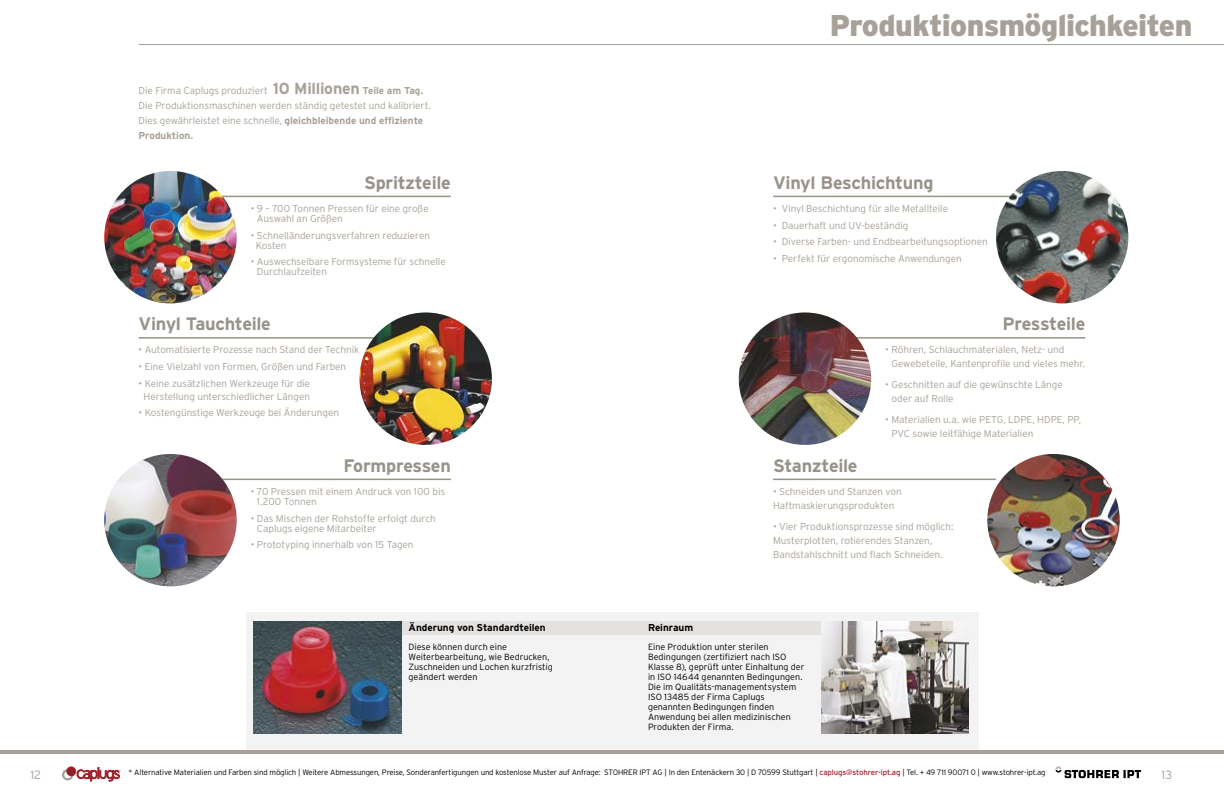
<style>
.page{position:relative;width:1224px;height:792px;background:#fff}
.page>*{position:absolute;margin:0;border:0;box-sizing:border-box;transform-origin:0 0}
.t1{font:900 30px "Interstate";letter-spacing:-.025em;color:#a8a199}
.t2{font:700 18px "Interstate";letter-spacing:-.02em;color:#97928a}
.t3{font:300 12px "Interstate";color:#a8a199}
.t4{font:300 10px/14px "Interstate";letter-spacing:-.005em;color:#a8a199}
.t5{font:700 10px "Interstate";letter-spacing:-.005em;color:#000}
.t6{font:300 9px/10px "Interstate";color:#000}
.t7{font:300 7.8px "Interstate";letter-spacing:-.015em;color:#000}
.s1{font-weight:700;font-size:16px}
.s2{font-weight:700}
.s3{font-weight:400;color:#a41e2a}
</style>
<div class="page">
<svg style="left:62px;top:767px;width:59px;height:14px"></svg>
<svg style="left:1055px;top:767px;width:86px;height:11px"></svg>
<div style="left:246px;top:612px;width:372px;height:138px;background:#f4f3f3"></div>
<div style="left:600px;top:612px;width:378px;height:138px;background:#f4f3f3"></div>
<hr style="left:0;top:750px;width:1224px;height:4px;background:#a8a199">
<hr style="left:773px;top:479px;width:223px;height:1px;background:#97928a">
<img style="left:987px;top:454px;width:133px;height:132px;border-radius:66px">
<hr style="left:798px;top:337px;width:287px;height:2px;background:#97928a">
<img style="left:739px;top:312px;width:132px;height:133px;border-radius:66px">
<hr style="left:164px;top:479px;width:287px;height:1px;background:#97928a">
<img style="left:104px;top:454px;width:133px;height:132px;border-radius:66px">
<hr style="left:139px;top:337px;width:287px;height:2px;background:#97928a">
<hr style="left:164px;top:196px;width:287px;height:1px;background:#97928a">
<img style="left:104px;top:171px;width:133px;height:132px;border-radius:66px">
<div style="left:390px;top:621px;width:571px;height:13px;background:#e4e1df"></div>
<img style="left:821px;top:621px;width:148px;height:113px">
<hr style="left:139px;top:44px;width:1085px;height:1px;background:#a8a199">
<img style="left:359px;top:312px;width:133px;height:133px;border-radius:66px">
<img style="left:254px;top:621px;width:147px;height:113px">
<hr style="left:773px;top:196px;width:287px;height:1px;background:#97928a">
<img style="left:996px;top:171px;width:132px;height:132px;border-radius:66px">
<p class="t4" style="left:139px;top:83px;width:294px;line-height:15px">Die Firma Caplugs produziert <span class="s1">10 Millionen</span> <span class="s2">Teile am Tag.<br></span>Die Produktionsmaschinen werden ständig getestet und kalibriert.<br>Dies gewährleistet eine schnelle, <span class="s2">gleichbleibende und effiziente Produktion.</span></p>
<h2 class="t2" style="left:364px;top:173px;width:88px">Spritzteile</h2>
<p class="t4" style="left:257px;top:203px;width:173px;line-height:10px;text-indent:-6px">• 9 – 700 Tonnen Pressen für eine große<br>Auswahl an Größen</p>
<p class="t4" style="left:256px;top:230px;width:176px;line-height:10px;text-indent:-5px">• Schnelländerungsverfahren reduzieren<br>Kosten</p>
<p class="t4" style="left:257px;top:257px;width:190px;line-height:10px;text-indent:-6px">• Auswechselbare Formsysteme für schnelle<br>Durchlaufzeiten</p>
<h2 class="t2" style="left:139px;top:314px;width:134px">Vinyl Tauchteile</h2>
<p class="t4" style="left:139px;top:343px;width:222px">• Automatisierte Prozesse nach Stand der Technik</p>
<p class="t4" style="left:139px;top:360px;width:209px">• Eine Vielzahl von Formen, Größen und Farben</p>
<p class="t4" style="left:139px;top:377px;width:173px;line-height:12.8px;text-align:center">• Keine zusätzlichen Werkzeuge für die<br>Herstellung unterschiedlicher Längen</p>
<p class="t4" style="left:139px;top:406px;width:202px">• Kostengünstige Werkzeuge bei Änderungen</p>
<h2 class="t2" style="left:343px;top:455px;width:109px">Formpressen</h2>
<p class="t4" style="left:257px;top:486px;width:190px;line-height:10px;text-indent:-6px">• 70 Pressen mit einem Andruck von 100 bis<br>1.200 Tonnen</p>
<p class="t4" style="left:257px;top:513px;width:180px;line-height:10px;text-indent:-6px">• Das Mischen der Rohstoffe erfolgt durch<br>Caplugs eigene Mitarbeiter</p>
<p class="t4" style="left:251px;top:538px;width:164px">• Prototyping innerhalb von 15 Tagen</p>
<p class="t5" style="left:409px;top:622px;width:139px">Änderung von Standardteilen</p>
<p class="t6" style="left:409px;top:642px;width:146px">Diese können durch eine<br>Weiterbearbeitung, wie Bedrucken,<br>Zuschneiden und Lochen kurzfristig geändert werden</p>
<h1 class="t1" style="left:830px;top:8px;width:364px">Produktionsmöglichkeiten</h1>
<h2 class="t2" style="left:773px;top:173px;width:162px">Vinyl Beschichtung</h2>
<p class="t4" style="left:773px;top:201px;width:177px">• Vinyl Beschichtung für alle Metallteile</p>
<p class="t4" style="left:773px;top:218px;width:137px">• Dauerhaft und UV-beständig</p>
<p class="t4" style="left:773px;top:235px;width:216px">• Diverse Farben- und Endbearbeitungsoptionen</p>
<p class="t4" style="left:773px;top:252px;width:190px">• Perfekt für ergonomische Anwendungen</p>
<h2 class="t2" style="left:1003px;top:314px;width:84px">Pressteile</h2>
<p class="t4" style="left:891px;top:343px;width:195px;text-indent:-6px">• Röhren, Schlauchmaterialen, Netz- und<br>Gewebeteile, Kantenprofile und vieles mehr.</p>
<p class="t4" style="left:891px;top:378px;width:173px;text-indent:-6px">• Geschnitten auf die gewünschte Länge oder auf Rolle</p>
<p class="t4" style="left:891px;top:412px;width:191px;text-indent:-6px">• Materialien u.a. wie PETG, LDPE, HDPE, PP,<br>PVC sowie leitfähige Materialien</p>
<h2 class="t2" style="left:773px;top:455px;width:86px">Stanzteile</h2>
<p class="t4" style="left:773px;top:484px;width:130px">• Schneiden und Stanzen von<br>Haftmaskierungsprodukten</p>
<p class="t4" style="left:773px;top:519px;width:182px">• Vier Produktionsprozesse sind möglich:<br>Musterplotten, rotierendes Stanzen,<br>Bandstahlschnitt und flach Schneiden.</p>
<p class="t5" style="left:648px;top:622px;width:47px">Reinraum</p>
<p class="t6" style="left:648px;top:642px;width:158px">Eine Produktion unter sterilen<br>Bedingungen (zertifiziert nach ISO<br>Klasse 8), geprüft unter Einhaltung der in ISO 14644 genannten Bedingungen.<br>Die im Qualitäts-managementsystem<br>ISO 13485 der Firma Caplugs genannten Bedingungen finden<br>Anwendung bei allen medizinischen<br>Produkten der Firma.</p>
<p class="t3" style="left:31px;top:768px;width:12px">12</p>
<p class="t7" style="left:129px;top:768px;width:919px">* Alternative Materialien und Farben sind möglich | Weitere Abmessungen, Preise, Sonderanfertigungen und kostenlose Muster auf Anfrage: STOHRER IPT AG | In den Entenäckern 30 | D 70599 Stuttgart | <span class="s3">caplugs@stohrer-ipt.ag</span> | Tel. + 49 711 90071 0 | www.stohrer-ipt.ag</p>
<p class="t3" style="left:1162px;top:768px;width:12px">13</p>
</div>
